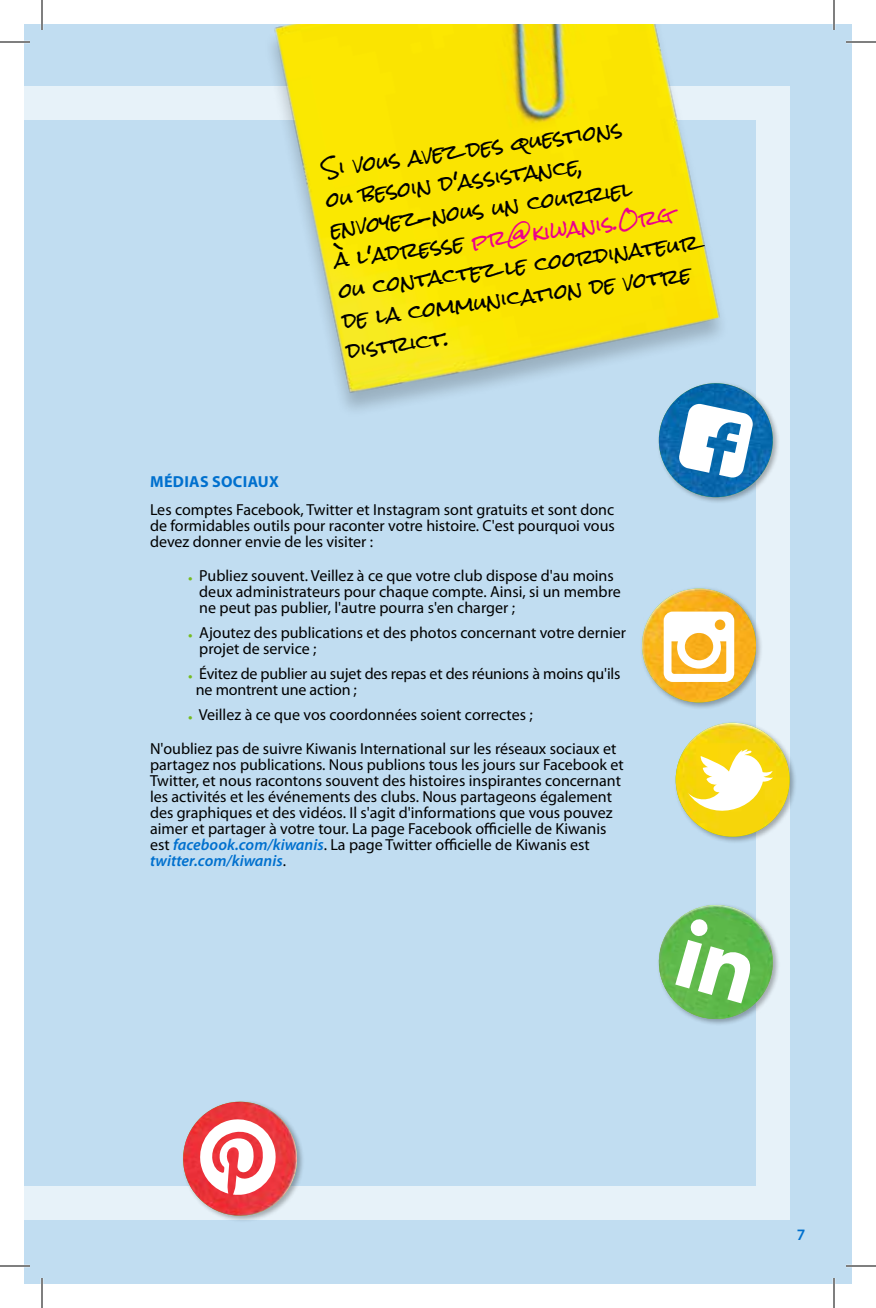
<style>
.page{position:relative;width:876px;height:1308px;background:#fff}
.page>*{position:absolute;margin:0;border:0;box-sizing:border-box;transform-origin:0 0}
.t1{font:19.8px/30.4px "Rock Salt";color:#000}
.t2{font:16px/16px "Myriad Pro";color:#000}
.t3{font:700 16px "Myriad Pro";letter-spacing:.02em;color:#0070ce}
.t4{font:600 16px "Myriad Pro";color:#0070ce}
.s1{color:#ec008c}
.s2{color:#76bc21}
.s3{font-weight:600;font-style:italic;color:#0070ce}
</style>
<div class="page">
<div style="left:24px;top:24px;width:828px;height:1260px;background:#c1ddf1"></div>
<div style="left:756px;top:87px;width:34px;height:1133px;background:#e7f2f9"></div>
<div style="left:24px;top:1187px;width:732px;height:33px;background:#e7f2f9"></div>
<div style="left:24px;top:87px;width:732px;height:33px;background:#e7f2f9"></div>
<img style="left:238px;top:24px;width:542px;height:386px">
<div style="left:657px;top:381px;width:123px;height:123px;background:#000;opacity:.3"></div>
<img style="left:659px;top:383px;width:114px;height:114px;border-radius:57px">
<svg style="left:678px;top:403px;width:76px;height:76px"></svg>
<div style="left:674px;top:721px;width:123px;height:123px;background:#000;opacity:.3"></div>
<img style="left:676px;top:723px;width:114px;height:114px;border-radius:57px">
<svg style="left:688px;top:749px;width:85px;height:75px"></svg>
<div style="left:640px;top:587px;width:123px;height:123px;background:#000;opacity:.3"></div>
<img style="left:642px;top:589px;width:114px;height:113px;border-radius:57px">
<svg style="left:664px;top:612px;width:70px;height:70px"></svg>
<div style="left:181px;top:1099px;width:123px;height:124px;background:#000;opacity:.3"></div>
<svg style="left:179px;top:1099px;width:122px;height:121px"></svg>
<svg style="left:658px;top:905px;width:120px;height:119px"></svg>
<hr style="left:0;top:41px;width:30px;height:2px;background:#fff">
<hr style="left:846px;top:41px;width:30px;height:2px;background:#fff">
<hr style="left:0;top:1265px;width:30px;height:2px;background:#fff">
<hr style="left:846px;top:1265px;width:30px;height:2px;background:#fff">
<hr style="left:41px;top:0;width:2px;height:30px;background:#fff">
<hr style="left:41px;top:1278px;width:2px;height:30px;background:#fff">
<hr style="left:833px;top:0;width:2px;height:30px;background:#fff">
<hr style="left:833px;top:1278px;width:2px;height:30px;background:#fff">
<hr style="left:0;top:42px;width:30px;height:1px;background:#000">
<hr style="left:846px;top:42px;width:30px;height:1px;background:#000">
<hr style="left:0;top:1266px;width:30px;height:1px;background:#000">
<hr style="left:846px;top:1266px;width:30px;height:1px;background:#000">
<hr style="left:42px;top:0;width:1px;height:30px;background:#000">
<hr style="left:42px;top:1278px;width:1px;height:30px;background:#000">
<hr style="left:834px;top:0;width:1px;height:30px;background:#000">
<hr style="left:834px;top:1278px;width:1px;height:30px;background:#000">
<p class="t1" style="left:320px;top:156px;width:365px;rotate:-8deg">Si vous avez des questions<br>ou besoin d'assistance, envoyez-nous un courriel<br>à l'adresse <span class="s1">pr@kiwanis.Org </span>ou contactez le coordinateur de la communication de votre district.</p>
<p class="t3" style="left:150px;top:472px;width:130px">MÉDIAS SOCIAUX</p>
<p class="t2" style="left:150px;top:502px;width:466px;text-align:justify">Les comptes Facebook, Twitter et Instagram sont gratuits et sont donc de formidables outils pour raconter votre histoire. C'est pourquoi vous devez donner envie de les visiter :</p>
<p class="t2" style="left:199px;top:568px;width:423px;text-indent:-11px"><span class="s2">•</span> Publiez souvent. Veillez à ce que votre club dispose d'au moins deux administrateurs pour chaque compte. Ainsi, si un membre ne peut pas publier, l'autre pourra s'en charger ;</p>
<p class="t2" style="left:199px;top:625px;width:428px;text-indent:-11px"><span class="s2">•</span> Ajoutez des publications et des photos concernant votre dernier projet de service ;</p>
<p class="t2" style="left:196px;top:666px;width:426px;text-indent:-8px"><span class="s2">•</span> Évitez de publier au sujet des repas et des réunions à moins qu'ils ne montrent une action ;</p>
<p class="t2" style="left:150px;top:698px;width:468px;line-height:34px;text-indent:38px"><span class="s2">•</span> Veillez à ce que vos coordonnées soient correctes ;<br>N'oubliez pas de suivre Kiwanis International sur les réseaux sociaux et</p>
<p class="t2" style="left:150px;top:757px;width:475px">partagez nos publications. Nous publions tous les jours sur Facebook et Twitter, et nous racontons souvent des histoires inspirantes concernant les activités et les événements des clubs. Nous partageons également des graphiques et des vidéos. Il s'agit d'informations que vous pouvez aimer et partager à votre tour. La page Facebook officielle de Kiwanis est <span class="s3">facebook.com/kiwanis</span>. La page Twitter officielle de Kiwanis est <span class="s3">twitter.com/kiwanis</span>.</p>
<p class="t4" style="left:797px;top:1225px;width:10px">7</p>
</div>
